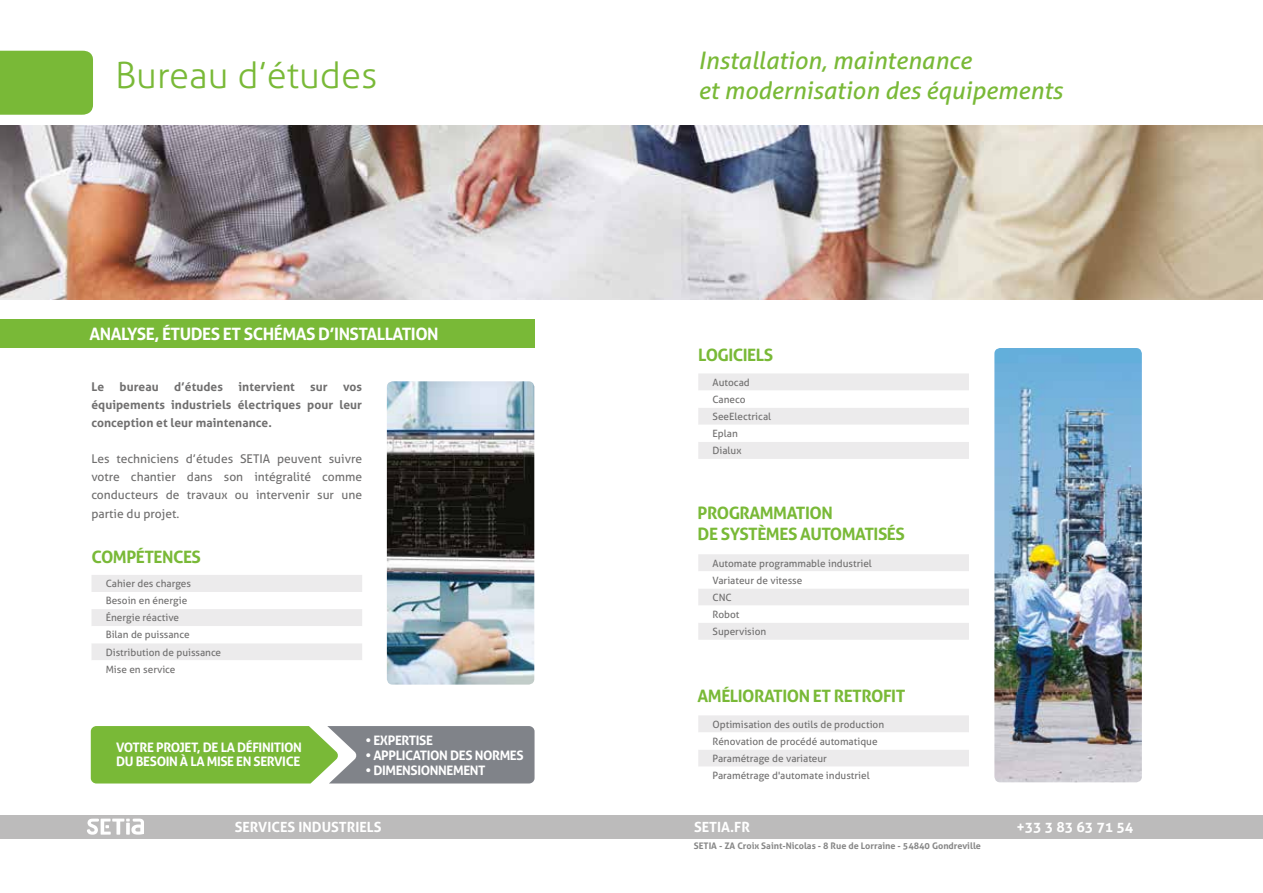
<style>
.page{position:relative;width:1263px;height:893px;background:#fff}
.page>*{position:absolute;margin:0;border:0;box-sizing:border-box;transform-origin:0 0}
.t1{font:300 36.15px "Aller";color:#79b937}
.t2{font:italic 24.15px/30.2px "Aller";color:#79b937}
.t3{font:700 17.1px/20.5px "Aller";letter-spacing:-.03em;color:#79b937}
.t4{font:700 17.1px "Aller";letter-spacing:-.03em;color:#fff}
.t5{font:700 14.1px "Aller";color:#fff}
.t6{font:700 13.05px/14.1px "Aller";letter-spacing:-.03em;color:#fff}
.t7{font:12px/18.1px "Aller";color:#706f6f;text-align:justify}
.t8{font:700 12px/18.1px "Aller";letter-spacing:.005em;color:#706f6f;text-align:justify}
.t9{font:10.05px/17.1px "Aller";color:#706f6f}
.t10{font:700 9px "Aller";color:#878787}
</style>
<div class="page">
<div style="left:0;top:51px;width:93px;height:64px;background:#79b937"></div>
<div style="left:0;top:815px;width:1263px;height:23px;background:#bcbbbb"></div>
<svg style="left:87px;top:818px;width:57px;height:17px"></svg>
<div style="left:0;top:319px;width:534px;height:29px;background:#79b937"></div>
<img style="left:387px;top:381px;width:147px;height:304px">
<svg style="left:91px;top:726px;width:443px;height:57px;background:#81a462"></svg>
<svg style="left:698px;top:373px;width:271px;height:86px"></svg>
<svg style="left:92px;top:575px;width:270px;height:85px"></svg>
<img style="left:0;top:126px;width:1263px;height:174px">
<svg style="left:698px;top:554px;width:271px;height:86px"></svg>
<svg style="left:698px;top:715px;width:271px;height:51px"></svg>
<img style="left:994px;top:348px;width:148px;height:434px">
<h1 class="t1" style="left:115px;top:54px;width:264px">Bureau d’études</h1>
<h3 class="t4" style="left:90px;top:323px;width:350px">ANALYSE, ÉTUDES ET SCHÉMAS D’INSTALLATION</h3>
<p class="t8" style="left:91px;top:377px;width:14px">Le</p>
<p class="t8" style="left:120px;top:377px;width:40px">bureau</p>
<p class="t8" style="left:174px;top:377px;width:50px">d’études</p>
<p class="t8" style="left:238px;top:377px;width:58px">intervient</p>
<p class="t8" style="left:310px;top:377px;width:19px">sur</p>
<p class="t8" style="left:91px;top:377px;width:272px;text-indent:252px">vos équipements industriels électriques pour leur conception et leur maintenance.</p>
<p class="t7" style="left:91px;top:450px;width:272px">Les techniciens d’études SETIA peuvent suivre votre chantier dans son intégralité comme conducteurs de travaux ou intervenir sur une partie du projet.</p>
<h3 class="t3" style="left:91px;top:546px;width:111px">COMPÉTENCES</h3>
<p class="t9" style="left:106px;top:575px;width:117px">Cahier des charges<br>Besoin en énergie<br>Énergie réactive<br>Bilan de puissance<br>Distribution de puissance<br>Mise en service</p>
<p class="t6" style="left:116px;top:740px;width:187px">VOTRE PROJET, DE LA DÉFINITION<br>DU BESOIN À LA MISE EN SERVICE</p>
<p class="t6" style="left:365px;top:733px;width:69px">• EXPERTISE</p>
<p class="t6" style="left:365px;top:748px;width:160px">• APPLICATION DES NORMES</p>
<p class="t6" style="left:365px;top:763px;width:122px">• DIMENSIONNEMENT</p>
<h2 class="t2" style="left:698px;top:45px;width:366px">Installation, maintenance<br>et modernisation des équipements</h2>
<h3 class="t3" style="left:698px;top:344px;width:76px">LOGICIELS</h3>
<p class="t9" style="left:712px;top:374px;width:60px">Autocad<br>Caneco<br>SeeElectrical<br>Eplan<br>Dialux</p>
<h3 class="t3" style="left:697px;top:503px;width:209px">PROGRAMMATION<br>DE SYSTÈMES AUTOMATISÉS</h3>
<p class="t9" style="left:712px;top:554px;width:161px">Automate programmable industriel<br>Variateur de vitesse<br>CNC<br>Robot<br>Supervision</p>
<h3 class="t3" style="left:697px;top:686px;width:209px">AMÉLIORATION ET RETROFIT</h3>
<p class="t9" style="left:712px;top:715px;width:173px">Optimisation des outils de production Rénovation de procédé automatique Paramétrage de variateur Paramétrage d'automate industriel</p>
<h3 class="t5" style="left:235px;top:818px;width:148px">SERVICES INDUSTRIELS</h3>
<h3 class="t5" style="left:694px;top:818px;width:57px">SETIA.FR</h3>
<h3 class="t5" style="left:1016px;top:818px;width:118px">+33 3 83 63 71 54</h3>
<p class="t10" style="left:694px;top:840px;width:289px">SETIA - ZA Croix Saint-Nicolas - 8 Rue de Lorraine - 54840 Gondreville</p>
</div>
